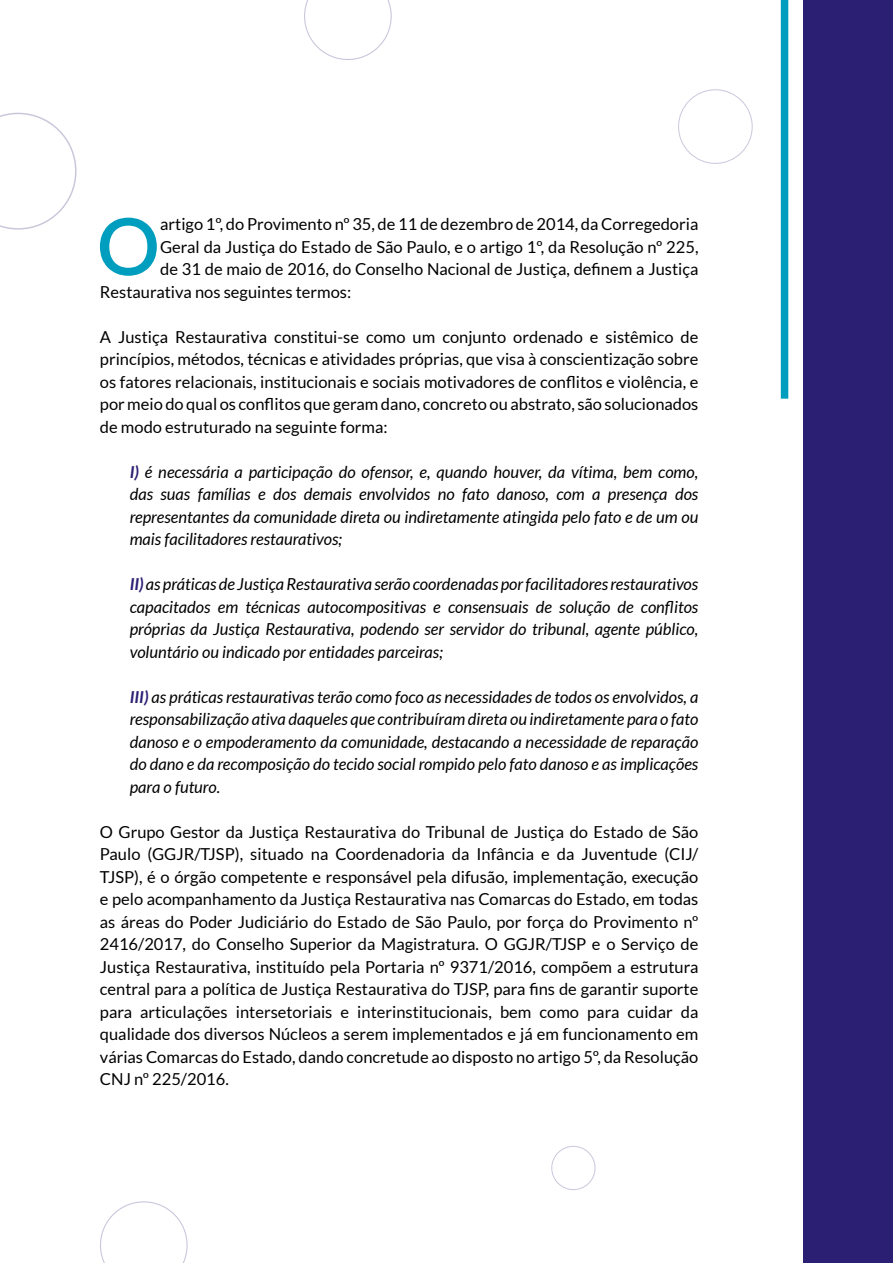
<style>
.page{position:relative;width:893px;height:1263px;background:#fff}
.page>*{position:absolute;margin:0;border:0;box-sizing:border-box;transform-origin:0 0}
.t1{font:600 79.05px "Lato";color:#009ebe}
.t2{font:16.5px/22.5px "Lato";color:#000;text-align:justify}
.t3{font:italic 16.5px/22.5px "Lato";color:#000;text-align:justify}
.s1{font-weight:700;color:#2b1f73}
</style>
<div class="page">
<div style="left:804px;top:0;width:89px;height:1263px;background:#2b1f73"></div>
<div style="left:781px;top:0;width:7px;height:399px;background:#009ebe"></div>
<svg style="left:0;top:113px;width:77px;height:117px"></svg>
<svg style="left:304px;top:0;width:88px;height:60px"></svg>
<div style="left:678px;top:89px;width:75px;height:75px;border:1px solid #271c6d;border-radius:50%"></div>
<svg style="left:100px;top:1201px;width:88px;height:62px"></svg>
<div style="left:551px;top:1146px;width:44px;height:44px;border:1px solid #271c6d;border-radius:50%"></div>
<h1 class="t1" style="left:97px;top:189px;width:65px">O</h1>
<p class="t2" style="left:160px;top:213px;width:540px">artigo 1º, do Provimento nº 35, de 11 de dezembro de 2014, da Corregedoria</p>
<p class="t2" style="left:160px;top:235px;width:540px">Geral da Justiça do Estado de São Paulo, e o artigo 1º, da Resolução nº 225,</p>
<p class="t2" style="left:160px;top:258px;width:540px">de 31 de maio de 2016, do Conselho Nacional de Justiça, definem a Justiça</p>
<p class="t2" style="left:100px;top:280px;width:253px">Restaurativa nos seguintes termos:</p>
<p class="t2" style="left:100px;top:325px;width:600px">A Justiça Restaurativa constitui-se como um conjunto ordenado e sistêmico de princípios, métodos, técnicas e atividades próprias, que visa à conscientização sobre os fatores relacionais, institucionais e sociais motivadores de conflitos e violência, e por meio do qual os conflitos que geram dano, concreto ou abstrato, são solucionados de modo estruturado na seguinte forma:</p>
<p class="t3" style="left:130px;top:461px;width:570px"><span class="s1">I)</span> é necessária a participação do ofensor, e, quando houver, da vítima, bem como, das suas famílias e dos demais envolvidos no fato danoso, com a presença dos representantes da comunidade direta ou indiretamente atingida pelo fato e de um ou mais facilitadores restaurativos;</p>
<p class="t3" style="left:130px;top:573px;width:570px"><span class="s1">II)</span> as práticas de Justiça Restaurativa serão coordenadas por facilitadores restaurativos capacitados em técnicas autocompositivas e consensuais de solução de conflitos próprias da Justiça Restaurativa, podendo ser servidor do tribunal, agente público, voluntário ou indicado por entidades parceiras;</p>
<p class="t3" style="left:130px;top:686px;width:570px"><span class="s1">III)</span> as práticas restaurativas terão como foco as necessidades de todos os envolvidos, a responsabilização ativa daqueles que contribuíram direta ou indiretamente para o fato danoso e o empoderamento da comunidade, destacando a necessidade de reparação do dano e da recomposição do tecido social rompido pelo fato danoso e as implicações para o futuro.</p>
<p class="t2" style="left:100px;top:820px;width:600px">O Grupo Gestor da Justiça Restaurativa do Tribunal de Justiça do Estado de São Paulo (GGJR/TJSP), situado na Coordenadoria da Infância e da Juventude (CIJ/ TJSP), é o órgão competente e responsável pela difusão, implementação, execução e pelo acompanhamento da Justiça Restaurativa nas Comarcas do Estado, em todas as áreas do Poder Judiciário do Estado de São Paulo, por força do Provimento nº 2416/2017, do Conselho Superior da Magistratura. O GGJR/TJSP e o Serviço de Justiça Restaurativa, instituído pela Portaria nº 9371/2016, compõem a estrutura central para a política de Justiça Restaurativa do TJSP, para fins de garantir suporte para articulações intersetoriais e interinstitucionais, bem como para cuidar da qualidade dos diversos Núcleos a serem implementados e já em funcionamento em várias Comarcas do Estado, dando concretude ao disposto no artigo 5º, da Resolução CNJ nº 225/2016.</p>
</div>
